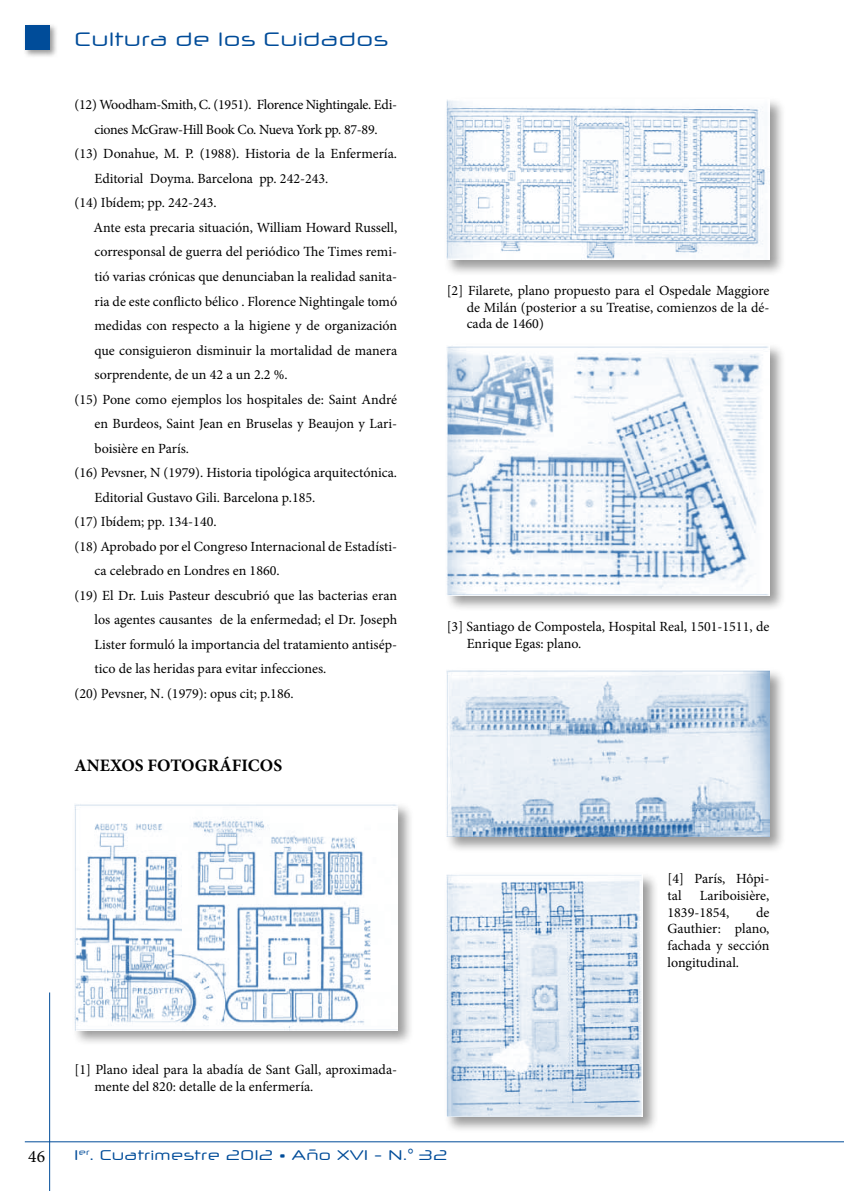
<style>
.page{position:relative;width:844px;height:1191px;background:#fff}
.page>*{position:absolute;margin:0;border:0;box-sizing:border-box;transform-origin:0 0}
.t1{font:19.25px "Neuropol X Free";color:#004c99}
.t2{font:700 17.5px "Minion Pro";color:#000}
.t3{font:17.5px "Minion Pro";color:#000}
.t4{font:14px/16.8px "Minion Pro";color:#000}
.t5{font:14px "Minion Pro";letter-spacing:-.02em;color:#000}
.t6{font:14px "Neuropol X Free";color:#004c99}
</style>
<div class="page">
<hr style="left:49px;top:992px;width:1px;height:199px;background:#004c99">
<hr style="left:25px;top:1141px;width:818px;height:1px;background:#004c99">
<div style="left:23px;top:23px;width:36px;height:36px;background:#000;opacity:.4"></div>
<div style="left:25px;top:25px;width:25px;height:25px;background:#004c99"></div>
<div style="left:444px;top:97px;width:341px;height:179px;background:#000;opacity:.4"></div>
<img style="left:446px;top:99px;width:323px;height:161px">
<div style="left:72px;top:801px;width:341px;height:246px;background:#000;opacity:.4"></div>
<img style="left:74px;top:803px;width:323px;height:227px">
<div style="left:444px;top:342px;width:341px;height:270px;background:#000;opacity:.4"></div>
<img style="left:446px;top:345px;width:323px;height:250px">
<div style="left:444px;top:871px;width:215px;height:262px;background:#000;opacity:.4"></div>
<img style="left:446px;top:874px;width:196px;height:242px">
<div style="left:444px;top:667px;width:341px;height:186px;background:#000;opacity:.4"></div>
<img style="left:446px;top:670px;width:323px;height:166px">
<h1 class="t1" style="left:74px;top:27px;width:315px">Cultura de los Cuidados</h1>
<p class="t5" style="left:75px;top:96px;width:324px">(12) Woodham-Smith, C. (1951). Florence Nightingale. Edi-</p>
<p class="t5" style="left:94px;top:120px;width:285px">ciones McGraw-Hill Book Co. Nueva York pp. 87-89.</p>
<p class="t4" style="left:75px;top:146px;width:324px">(13) Donahue, M. P. (1988). Historia de la Enfermería.</p>
<p class="t4" style="left:94px;top:170px;width:235px">Editorial Doyma. Barcelona pp. 242-243.</p>
<p class="t4" style="left:75px;top:195px;width:143px">(14) Ibídem; pp. 242-243.</p>
<p class="t4" style="left:93px;top:219px;width:305px">Ante esta precaria situación, William Howard Russell,</p>
<p class="t4" style="left:94px;top:244px;width:304px">corresponsal de guerra del periódico The Times remi-</p>
<p class="t4" style="left:94px;top:268px;width:304px">tió varias crónicas que denunciaban la realidad sanita-</p>
<p class="t4" style="left:94px;top:293px;width:304px">ria de este conflicto bélico . Florence Nightingale tomó</p>
<p class="t4" style="left:94px;top:317px;width:304px">medidas con respecto a la higiene y de organización</p>
<p class="t4" style="left:94px;top:342px;width:304px">que consiguieron disminuir la mortalidad de manera</p>
<p class="t4" style="left:94px;top:366px;width:195px">sorprendente, de un 42 a un 2.2 %.</p>
<p class="t4" style="left:75px;top:391px;width:324px">(15) Pone como ejemplos los hospitales de: Saint André</p>
<p class="t4" style="left:94px;top:415px;width:304px">en Burdeos, Saint Jean en Bruselas y Beaujon y Lari-</p>
<p class="t4" style="left:94px;top:440px;width:96px">boisière en París.</p>
<p class="t4" style="left:75px;top:464px;width:324px">(16) Pevsner, N (1979). Historia tipológica arquitectónica.</p>
<p class="t4" style="left:94px;top:489px;width:222px">Editorial Gustavo Gili. Barcelona p.185.</p>
<p class="t4" style="left:75px;top:513px;width:143px">(17) Ibídem; pp. 134-140.</p>
<p class="t4" style="left:75px;top:538px;width:324px">(18) Aprobado por el Congreso Internacional de Estadísti-</p>
<p class="t4" style="left:94px;top:562px;width:187px">ca celebrado en Londres en 1860.</p>
<p class="t4" style="left:75px;top:587px;width:324px">(19) El Dr. Luis Pasteur descubrió que las bacterias eran</p>
<p class="t4" style="left:94px;top:611px;width:304px">los agentes causantes de la enfermedad; el Dr. Joseph</p>
<p class="t4" style="left:94px;top:636px;width:304px">Lister formuló la importancia del tratamiento antisép-</p>
<p class="t4" style="left:94px;top:660px;width:233px">tico de las heridas para evitar infecciones.</p>
<p class="t4" style="left:75px;top:685px;width:220px">(20) Pevsner, N. (1979): opus cit; p.186.</p>
<p class="t2" style="left:75px;top:753px;width:209px">ANEXOS FOTOGRÁFICOS</p>
<p class="t4" style="left:466px;top:282px;width:304px;text-align:justify;text-indent:-20px">[2] Filarete, plano propuesto para el Ospedale Maggiore de Milán (posterior a su Treatise, comienzos de la dé&shy;cada de 1460)</p>
<p class="t4" style="left:466px;top:618px;width:304px;text-indent:-20px">[3] Santiago de Compostela, Hospital Real, 1501-1511, de<br>Enrique Egas: plano.</p>
<p class="t3" style="left:28px;top:1144px;width:18px">46</p>
<p class="t4" style="left:94px;top:1060px;width:304px;text-indent:-20px">[1] Plano ideal para la abadía de Sant Gall, aproximada&shy;mente del 820: detalle de la enfermería.</p>
<p class="t6" style="left:74px;top:1146px;width:375px">1<sup>er</sup>. Cuatrimestre 2012 • Año XVI - N.° 32</p>
<p class="t4" style="left:667px;top:870px;width:103px">[4] París, Hôpi&shy;tal</p>
<p class="t4" style="left:667px;top:887px;width:103px;text-indent:32px">Lariboisière,<br>1839-1854,</p>
<p class="t4" style="left:667px;top:903px;width:103px;text-align:justify;text-indent:88px">de Gauthier: plano, fachada y sección longitudinal.</p>
</div>
